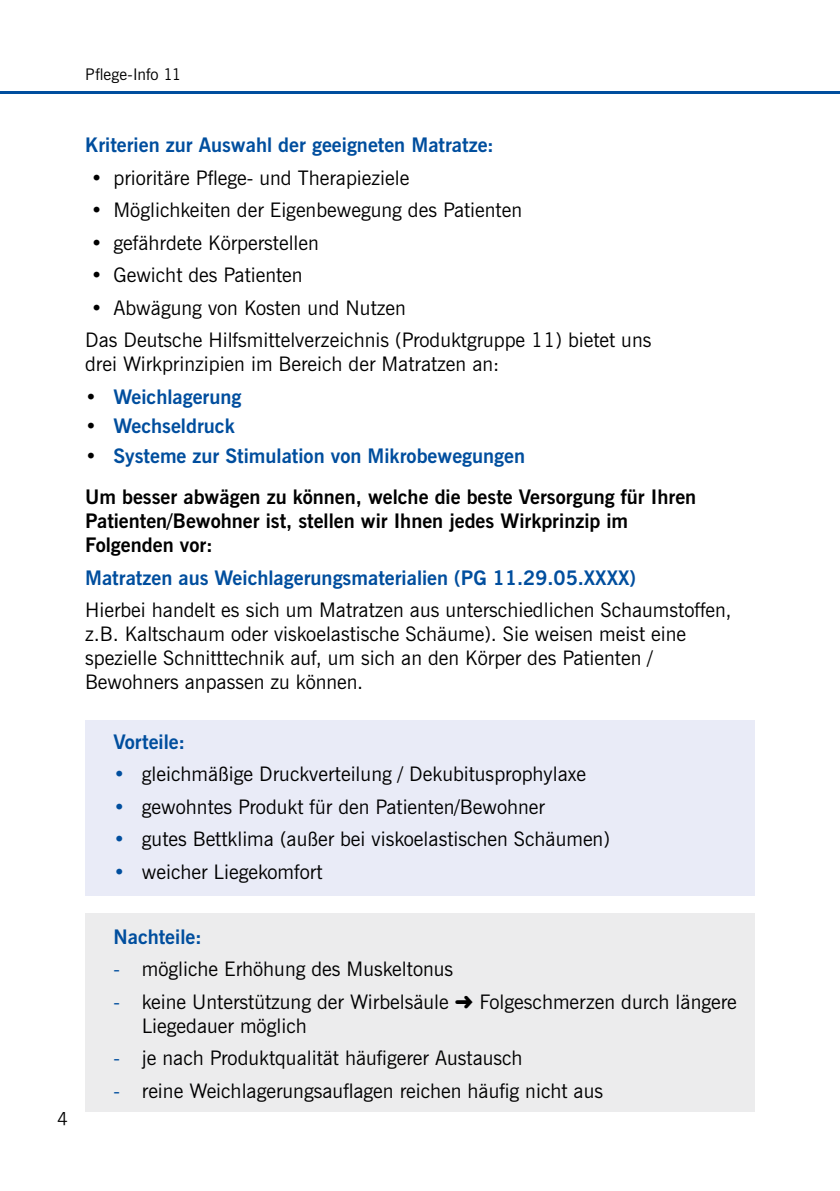
<style>
.page{position:relative;width:840px;height:1191px;background:#fff}
.page>*{position:absolute;margin:0;border:0;box-sizing:border-box;transform-origin:0 0}
.t1{font:20px/24px "News Gothic BT";color:#000}
.t2{font:700 20px/41px "News Gothic BT";color:#000}
.t3{font:700 20px "News Gothic BT";color:#004e9e}
.t4{font:18px "News Gothic BT";color:#000}
.t5{font:16px "News Gothic BT";letter-spacing:.005em;color:#000}
.s1{font-weight:400;color:#000}
.s2{font-weight:400}
.s3{color:#004e9e}
</style>
<div class="page">
<hr style="left:0;top:91px;width:839px;height:3px;background:#004e9e">
<div style="left:85px;top:913px;width:669px;height:198px;background:#ececed"></div>
<div style="left:85px;top:720px;width:669px;height:176px;background:#e9ebf7"></div>
<p class="t5" style="left:85px;top:65px;width:98px">Pflege-Info 11</p>
<p class="t3" style="left:85px;top:133px;width:410px">Kriterien zur Auswahl der geeigneten Matratze:</p>
<p class="t1" style="left:91px;top:165px;width:320px">• prioritäre Pflege- und Therapieziele</p>
<p class="t1" style="left:91px;top:198px;width:432px">• Möglichkeiten der Eigenbewegung des Patienten</p>
<p class="t1" style="left:91px;top:230px;width:229px">• gefährdete Körperstellen</p>
<p class="t1" style="left:91px;top:263px;width:213px">• Gewicht des Patienten</p>
<p class="t1" style="left:85px;top:291px;width:567px;line-height:32.4px">• Abwägung von Kosten und Nutzen<br>Das Deutsche Hilfsmittelverzeichnis (Produktgruppe 11) bietet uns</p>
<p class="t1" style="left:85px;top:352px;width:415px">drei Wirkprinzipien im Bereich der Matratzen an:</p>
<p class="t3" style="left:85px;top:384px;width:158px"><span class="s1">•</span> Weichlagerung</p>
<p class="t3" style="left:85px;top:414px;width:151px"><span class="s1">•</span> Wechseldruck</p>
<p class="t2" style="left:85px;top:435px;width:612px"><span class="s2">•</span> <span class="s3">Systeme zur Stimulation von Mikrobewegungen<br></span>Um besser abwägen zu können, welche die beste Versorgung für Ihren</p>
<p class="t2" style="left:85px;top:509px;width:544px;line-height:24px">Patienten/Bewohner ist, stellen wir Ihnen jedes Wirkprinzip im<br>Folgenden vor:</p>
<p class="t3" style="left:85px;top:565px;width:552px">Matratzen aus Weichlagerungsmaterialien (PG 11.29.05.XXXX)</p>
<p class="t1" style="left:85px;top:598px;width:647px">Hierbei handelt es sich um Matratzen aus unterschiedlichen Schaumstoffen, z.B. Kaltschaum oder viskoelastische Schäume). Sie weisen meist eine spezielle Schnitttechnik auf, um sich an den Körper des Patienten / Bewohners anpassen zu können.</p>
<p class="t3" style="left:113px;top:729px;width:73px">Vorteile:</p>
<p class="t1" style="left:113px;top:762px;width:474px"><span class="s3">•</span> gleichmäßige Druckverteilung / Dekubitusprophylaxe</p>
<p class="t1" style="left:113px;top:794px;width:432px"><span class="s3">•</span> gewohntes Produkt für den Patienten/Bewohner</p>
<p class="t1" style="left:113px;top:827px;width:497px"><span class="s3">•</span> gutes Bettklima (außer bei viskoelastischen Schäumen)</p>
<p class="t1" style="left:113px;top:859px;width:211px"><span class="s3">•</span> weicher Liegekomfort</p>
<p class="t4" style="left:57px;top:1108px;width:12px">4</p>
<p class="t3" style="left:113px;top:924px;width:90px">Nachteile:</p>
<p class="t1" style="left:113px;top:957px;width:341px"><span class="s3">-</span> mögliche Erhöhung des Muskeltonus</p>
<p class="t1" style="left:113px;top:989px;width:337px"><span class="s3">-</span> keine Unterstützung der Wirbelsäule</p>
<p class="t1" style="left:479px;top:989px;width:259px">Folgeschmerzen durch längere</p>
<p class="t1" style="left:142px;top:1013px;width:166px">Liegedauer möglich</p>
<p class="t1" style="left:113px;top:1046px;width:410px"><span class="s3">-</span> je nach Produktqualität häufigerer Austausch</p>
<p class="t1" style="left:113px;top:1078px;width:491px"><span class="s3">-</span> reine Weichlagerungsauflagen reichen häufig nicht aus</p>
</div>
